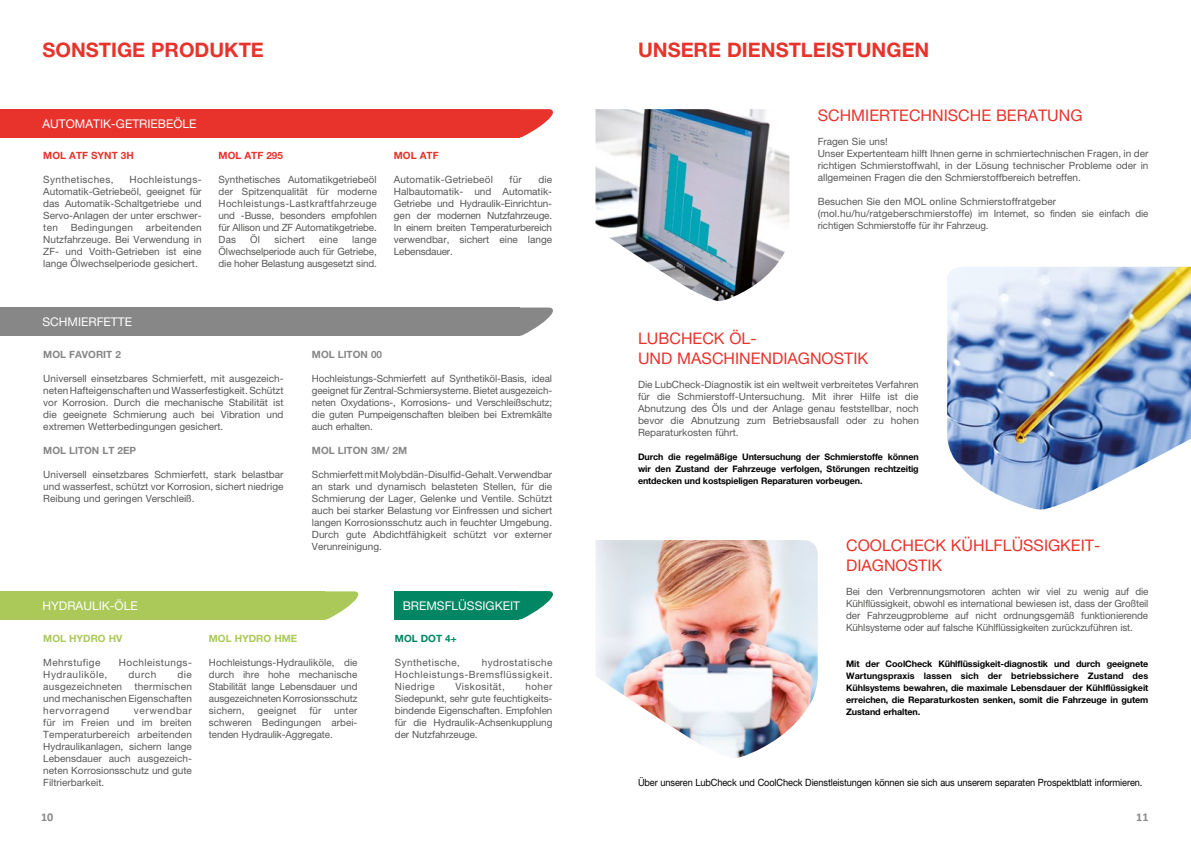
<style>
.page{position:relative;width:1191px;height:842px;background:#fff}
.page>*{position:absolute;margin:0;border:0;box-sizing:border-box;transform-origin:0 0}
.t1{font:700 20px "Helvetica Neue LT Pro";color:#e7332c}
.t2{font:16px/19.2px "Helvetica Neue LT Pro";color:#e7332c}
.t3{font:12px "Helvetica Neue LT Pro";color:#fff}
.t4{font:700 12px "Calibri";color:#878787}
.t5{font:10px/12px "Helvetica Neue LT Pro";color:#575756;text-align:justify}
.t6{font:10px "Helvetica Neue LT Pro";letter-spacing:-.01em;color:#000;scale:.92 1}
.t7{font:10px "Helvetica Neue LT Pro";letter-spacing:.04em;color:#575756}
.t8{font:700 10px "Helvetica Neue LT Pro";color:#878787}
.t9{font:10px "Helvetica Neue LT Pro";letter-spacing:.02em;color:#575756}
.t10{font:700 10px "Helvetica Neue LT Pro";color:#e7332c}
.t11{font:700 10px "Helvetica Neue LT Pro";color:#abc958}
.t12{font:10px "Helvetica Neue LT Pro";letter-spacing:.035em;color:#575756}
.t13{font:10px "Helvetica Neue LT Pro";letter-spacing:.05em;color:#575756}
.t14{font:10px "Helvetica Neue LT Pro";letter-spacing:.025em;color:#575756}
.t15{font:700 10px "Helvetica Neue LT Pro";color:#008663}
.t16{font:700 9px/12px "Helvetica Neue LT Pro";letter-spacing:-.01em;color:#000;text-align:justify}
</style>
<div class="page">
<div style="left:395px;top:591px;width:124px;height:28px;background:#008663"></div>
<div style="left:0;top:591px;width:325px;height:29px;background:#abc958"></div>
<div style="left:0;top:109px;width:519px;height:28px;background:#e7332c"></div>
<div style="left:0;top:308px;width:519px;height:28px;background:#878787"></div>
<svg style="left:499px;top:109px;width:54px;height:29px"></svg>
<svg style="left:519px;top:308px;width:34px;height:28px"></svg>
<svg style="left:499px;top:591px;width:54px;height:29px"></svg>
<svg style="left:325px;top:591px;width:33px;height:29px"></svg>
<img style="left:595px;top:109px;width:194px;height:192px">
<img style="left:596px;top:540px;width:221px;height:218px">
<img style="left:947px;top:267px;width:244px;height:243px">
<h1 class="t1" style="left:43px;top:37px;width:223px">SONSTIGE PRODUKTE</h1>
<p class="t3" style="left:43px;top:116px;width:156px">AUTOMATIK-GETRIEBEÖLE</p>
<p class="t10" style="left:43px;top:149px;width:92px">MOL ATF SYNT 3H</p>
<p class="t12" style="left:43px;top:174px;width:72px">Synthetisches,</p>
<p class="t5" style="left:43px;top:173px;width:160px;text-indent:86px">Hochleistungs-Automatik-Getriebeöl, geeignet für das Automatik-Schaltgetriebe und Servo-Anlagen der unter erschwer&shy;ten</p>
<p class="t5" style="left:43px;top:221px;width:160px;text-indent:102px">arbeitenden Nutzfahrzeuge. Bei Verwendung in ZF- und Voith-Getrieben ist eine lange Ölwechselperiode gesichert.</p>
<p class="t14" style="left:71px;top:222px;width:64px">Bedingungen</p>
<p class="t10" style="left:219px;top:149px;width:66px">MOL ATF 295</p>
<p class="t5" style="left:219px;top:173px;width:160px">Synthetisches Automatikgetriebeöl der Spitzenqualität für moderne Hochleistungs-Lastkraftfahrzeuge und -Busse, besonders empfohlen für Allison und ZF Automatikgetriebe.<br>Das</p>
<p class="t5" style="left:250px;top:233px;width:11px">Öl</p>
<p class="t9" style="left:274px;top:234px;width:32px">sichert</p>
<p class="t5" style="left:319px;top:233px;width:20px">eine</p>
<p class="t5" style="left:219px;top:233px;width:160px;text-indent:134px">lange Ölwechselperiode auch für Getriebe, die hoher Belastung ausgesetzt sind.</p>
<p class="t10" style="left:394px;top:149px;width:46px">MOL ATF</p>
<p class="t9" style="left:394px;top:174px;width:100px">Automatik-Getriebeöl</p>
<p class="t5" style="left:509px;top:173px;width:14px">für</p>
<p class="t5" style="left:394px;top:173px;width:160px;text-indent:144px">die Halbautomatik- und Automatik-Getriebe und Hydraulik-Einrichtun&shy;gen der modernen Nutzfahrzeuge.<br>In einem breiten Temperaturbereich verwendbar, sichert eine lange Lebensdauer.</p>
<p class="t3" style="left:43px;top:315px;width:91px">SCHMIERFETTE</p>
<p class="t8" style="left:43px;top:348px;width:79px">MOL FAVORIT 2</p>
<p class="t5" style="left:43px;top:372px;width:242px">Universell einsetzbares Schmierfett, mit ausgezeich&shy;neten Hafteigenschaften und Wasserfestigkeit. Schützt vor Korrosion. Durch die mechanische Stabilität ist die geeignete Schmierung auch bei Vibration und extremen Wetterbedingungen gesichert.</p>
<p class="t8" style="left:43px;top:444px;width:94px">MOL LITON LT 2EP</p>
<p class="t5" style="left:43px;top:468px;width:242px">Universell einsetzbares Schmierfett, stark belastbar und wasserfest, schützt vor Korrosion, sichert niedrige Reibung und geringen Verschleiß.</p>
<p class="t3" style="left:43px;top:598px;width:97px">HYDRAULIK-ÖLE</p>
<p class="t8" style="left:312px;top:348px;width:72px">MOL LITON 00</p>
<p class="t5" style="left:312px;top:372px;width:242px">Hochleistungs-Schmierfett auf Synthetiköl-Basis, ideal geeignet für Zentral-Schmiersysteme. Bietet ausgezeich&shy;neten Oxydations-, Korrosions- und Verschleißschutz; die guten Pumpeigenschaften bleiben bei Extremkälte auch erhalten.</p>
<p class="t8" style="left:312px;top:444px;width:97px">MOL LITON 3M/ 2M</p>
<p class="t5" style="left:312px;top:468px;width:242px">Schmierfett mit Molybdän-Disulfid-Gehalt. Verwendbar an stark und dynamisch belasteten Stellen, für die Schmierung der Lager, Gelenke und Ventile. Schützt auch bei starker Belastung vor Einfressen und sichert langen Korrosionsschutz auch in feuchter Umgebung.<br>Durch gute Abdichtfähigkeit schützt vor externer Verunreinigung.</p>
<p class="t3" style="left:403px;top:598px;width:119px">BREMSFLÜSSIGKEIT</p>
<p class="t11" style="left:43px;top:632px;width:81px">MOL HYDRO HV</p>
<p class="t7" style="left:43px;top:656px;width:59px">Mehrstufige</p>
<p class="t7" style="left:119px;top:656px;width:74px">Hochleistungs-</p>
<p class="t13" style="left:43px;top:668px;width:66px">Hydrauliköle,</p>
<p class="t5" style="left:128px;top:668px;width:29px">durch</p>
<p class="t5" style="left:43px;top:668px;width:150px;text-indent:134px">die ausgezeichneten thermischen und mechanischen Eigenschaften hervorragend</p>
<p class="t5" style="left:43px;top:704px;width:150px;text-indent:91px">verwendbar für im Freien und im breiten Temperaturbereich arbeitenden Hydraulikanlagen, sichern lange Lebensdauer auch ausgezeich&shy;neten Korrosionsschutz und gute Filtrierbarkeit.</p>
<p class="t4" style="left:41px;top:809px;width:14px">10</p>
<p class="t11" style="left:209px;top:632px;width:90px">MOL HYDRO HME</p>
<p class="t5" style="left:209px;top:656px;width:150px">Hochleistungs-Hydrauliköle, die durch ihre hohe mechanische Stabilität lange Lebensdauer und ausgezeichneten Korrosionsschutz sichern,</p>
<p class="t9" style="left:257px;top:704px;width:40px">geeignet</p>
<p class="t5" style="left:309px;top:704px;width:13px">für</p>
<p class="t5" style="left:209px;top:704px;width:150px;text-indent:125px">unter schweren Bedingungen arbei&shy;tenden Hydraulik-Aggregate.</p>
<p class="t15" style="left:395px;top:632px;width:63px">MOL DOT 4+</p>
<p class="t7" style="left:395px;top:656px;width:66px">Synthetische,</p>
<p class="t5" style="left:395px;top:656px;width:159px;text-indent:87px">hydrostatische Hochleistungs-Bremsflüssigkeit.<br>Niedrige</p>
<p class="t5" style="left:395px;top:680px;width:159px;text-indent:131px">hoher Siedepunkt, sehr gute feuchtigkeits&shy;bindende Eigenschaften. Empfohlen für die Hydraulik-Achsenkupplung der Nutzfahrzeuge.</p>
<p class="t7" style="left:455px;top:680px;width:51px">Viskosität,</p>
<h1 class="t1" style="left:638px;top:37px;width:293px">UNSERE DIENSTLEISTUNGEN</h1>
<h2 class="t2" style="left:817px;top:105px;width:266px">SCHMIERTECHNISCHE BERATUNG</h2>
<p class="t5" style="left:817px;top:135px;width:332px;text-align:left">Fragen Sie uns!<br>Unser Expertenteam hilft Ihnen gerne in schmiertechnischen Fragen, in der richtigen Schmierstoffwahl, in der Lösung technischer Probleme oder in allgemeinen Fragen die den Schmierstoffbereich betreffen.</p>
<p class="t5" style="left:817px;top:195px;width:332px;text-align:left">Besuchen Sie den MOL online Schmierstoffratgeber (mol.hu/hu/ratgeberschmierstoffe) im Internet, so finden sie einfach die richtigen Schmierstoffe für ihr Fahrzeug.</p>
<h2 class="t2" style="left:638px;top:329px;width:232px">LUBCHECK ÖL-<br>UND MASCHINENDIAGNOSTIK</h2>
<p class="t5" style="left:638px;top:378px;width:282px">Die LubCheck-Diagnostik ist ein weltweit verbreitetes Verfahren für die Schmierstoff-Untersuchung. Mit ihrer Hilfe ist die Abnutzung des Öls und der Anlage genau feststellbar, noch bevor die Abnutzung zum Betriebsausfall oder zu hohen Reparaturkosten führt.</p>
<p class="t16" style="left:638px;top:450px;width:282px">Durch die regelmäßige Untersuchung der Schmierstoffe können wir den Zustand der Fahrzeuge verfolgen, Störungen rechtzeitig entdecken und kostspieligen Reparaturen vorbeugen.</p>
<h2 class="t2" style="left:846px;top:536px;width:256px">COOLCHECK KÜHLFLÜSSIGKEIT-<br>DIAGNOSTIK</h2>
<p class="t5" style="left:846px;top:585px;width:304px">Bei den Verbrennungsmotoren achten wir viel zu wenig auf die Kühlflüssigkeit, obwohl es international bewiesen ist, dass der Großteil der Fahrzeugprobleme auf nicht ordnungsgemäß funktionierende Kühlsysteme oder auf falsche Kühlflüssigkeiten zurückzuführen ist.</p>
<p class="t16" style="left:846px;top:657px;width:304px">Mit der CoolCheck Kühlflüssigkeit-diagnostik und durch geeignete Wartungspraxis lassen sich der betriebssichere Zustand des Kühlsystems bewahren, die maximale Lebensdauer der Kühlflüssigkeit erreichen, die Reparaturkosten senken, somit die Fahrzeuge in gutem Zustand erhalten.</p>
<p class="t6" style="left:638px;top:777px;width:550px">Über unseren LubCheck und CoolCheck Dienstleistungen können sie sich aus unserem separaten Prospektblatt informieren.</p>
<p class="t4" style="left:1136px;top:809px;width:14px">11</p>
</div>
